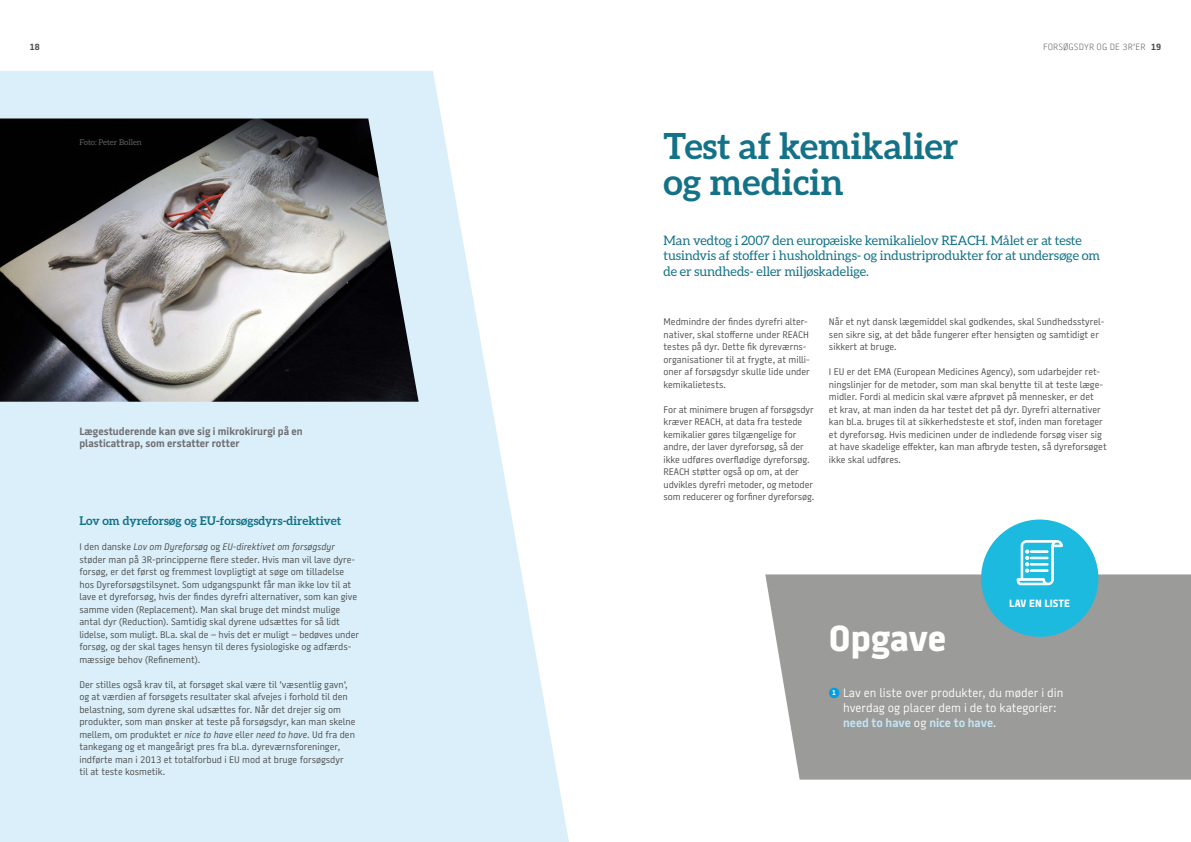
<style>
.page{position:relative;width:1191px;height:842px;background:#fff}
.page>*{position:absolute;margin:0;border:0;box-sizing:border-box;transform-origin:0 0}
.Rubrik_36{font:700 36px/36px "Aleo";color:#137287}
.Rubrik_36-2{font:800 36px "Battersea";color:#fff}
.Manchet{font:13px/15.6px "Aleo";letter-spacing:-.01em;color:#137287}
.Quizz{font:12px/15px "Battersea";color:#fff}
.Mellemrubrik_blå{font:700 12px "Aleo";color:#137287}
.t1{font:700 10.5px/12.5px "Battersea";color:#6e6e72}
.t2{font:800 10.5px "Battersea";letter-spacing:.01em;color:#fff}
.Brødtekst_grå{font:9.5px/12.5px "Battersea";color:#4a4a49}
.t3{font:100 9px "Battersea";letter-spacing:.01em;color:#4a4a49}
.t4{font:700 9px "Battersea";color:#4a4a49}
.t5{font:8px "Aleo";color:#60605f}
.Brødtekst_grå-2{font:700 7px "Battersea";color:#fff}
.s1{font-weight:700}
.s2{font-style:italic}
.s3{font-weight:700;color:#c2e5f4}
</style>
<div class="page">
<svg style="left:0;top:71px;width:569px;height:771px;fill:#daeff9"></svg>
<img style="left:0;top:118px;width:418px;height:284px">
<div style="left:765px;top:574px;width:426px;height:206px;background:#9b9b9a"></div>
<div style="left:981px;top:519px;width:117px;height:118px;background:#1dbadf;border-radius:50%"></div>
<svg style="left:1017px;top:540px;width:45px;height:45px"></svg>
<div style="left:829px;top:688px;width:10px;height:10px;background:#009fe3;border-radius:50%"></div>
<p class="t4" style="left:30px;top:41px;width:11px">18</p>
<p class="t3" style="left:1043px;top:41px;width:120px">FORSØGSDYR OG DE 3R’ER <span class="s1">19</span></p>
<p class="t5" style="left:79px;top:137px;width:64px">Foto: Peter Bollen</p>
<p class="t1" style="left:79px;top:425px;width:225px">Lægestuderende kan øve sig i mikrokirurgi på en plasticattrap, som erstatter rotter</p>
<h1 class="Mellemrubrik_blå" style="left:79px;top:514px;width:263px">Lov om dyreforsøg og EU-forsøgsdyrs-direktivet</h1>
<p class="Brødtekst_grå" style="left:79px;top:541px;width:281px">I den danske <span class="s2">Lov om Dyreforsøg</span> og <span class="s2">EU-direktivet om forsøgsdyr </span>støder man på 3R-principperne flere steder. Hvis man vil lave dyre&shy;forsøg, er det først og fremmest lovpligtigt at søge om tilladelse hos Dyreforsøgstilsynet. Som udgangspunkt får man ikke lov til at lave et dyreforsøg, hvis der findes dyrefri alternativer, som kan give samme viden (Replacement). Man skal bruge det mindst mulige antal dyr (Reduction). Samtidig skal dyrene udsættes for så lidt lidelse, som muligt. Bl.a. skal de – hvis det er muligt – bedøves under forsøg, og der skal tages hensyn til deres fysiologiske og adfærds&shy;mæssige behov (Refinement).</p>
<p class="Brødtekst_grå" style="left:79px;top:678px;width:278px">Der stilles også krav til, at forsøget skal være til ’væsentlig gavn’, og at værdien af forsøgets resultater skal afvejes i forhold til den belastning, som dyrene skal udsættes for. Når det drejer sig om produkter, som man ønsker at teste på forsøgsdyr, kan man skelne mellem, om produktet er <span class="s2">nice to have</span> eller <span class="s2">need to have</span>. Ud fra den tankegang og et mangeårigt pres fra bl.a. dyreværnsforeninger, indførte man i 2013 et totalforbud i EU mod at bruge forsøgsdyr<br>til at teste kosmetik.</p>
<h1 class="Rubrik_36" style="left:663px;top:128px;width:296px">Test af kemikalier og medicin</h1>
<p class="Manchet" style="left:663px;top:232px;width:438px">Man vedtog i 2007 den europæiske kemikalielov REACH. Målet er at teste tusindvis af stoffer i husholdnings- og industriprodukter for at undersøge om de er sundheds- eller miljøskadelige.</p>
<p class="Brødtekst_grå" style="left:663px;top:316px;width:148px">Medmindre der findes dyrefri alter&shy;nativer, skal stofferne under REACH testes på dyr. Dette fik dyreværns&shy;organisationer til at frygte, at milli&shy;oner af forsøgsdyr skulle lide under kemikalietests.</p>
<p class="Brødtekst_grå" style="left:663px;top:403px;width:152px">For at minimere brugen af forsøgsdyr kræver REACH, at data fra testede kemikalier gøres tilgængelige for andre, der laver dyreforsøg, så der ikke udføres overflødige dyreforsøg.<br>REACH støtter også op om, at der udvikles dyrefri metoder, og metoder som reducerer og forfiner dyreforsøg.</p>
<p class="Brødtekst_grå" style="left:829px;top:316px;width:277px">Når et nyt dansk lægemiddel skal godkendes, skal Sundhedsstyrel&shy;sen sikre sig, at det både fungerer efter hensigten og samtidigt er sikkert at bruge.</p>
<p class="Brødtekst_grå" style="left:829px;top:366px;width:279px">I EU er det EMA (European Medicines Agency), som udarbejder ret&shy;ningslinjer for de metoder, som man skal benytte til at teste læge&shy;midler. Fordi al medicin skal være afprøvet på mennesker, er det<br>et krav, at man inden da har testet det på dyr. Dyrefri alternativer kan bl.a. bruges til at sikkerhedsteste et stof, inden man foretager et dyreforsøg. Hvis medicinen under de indledende forsøg viser sig at have skadelige effekter, kan man afbryde testen, så dyreforsøget ikke skal udføres.</p>
<h1 class="Rubrik_36-2" style="left:829px;top:613px;width:119px">Opgave</h1>
<p class="t2" style="left:1009px;top:596px;width:62px">LAV EN LISTE</p>
<p class="Brødtekst_grå-2" style="left:832px;top:688px;width:5px">1</p>
<p class="Quizz" style="left:843px;top:686px;width:222px">Lav en liste over produkter, du møder i din hverdag og placer dem i de to kategorier: <span class="s3">need to have</span> og <span class="s3">nice to have</span>.</p>
</div>
